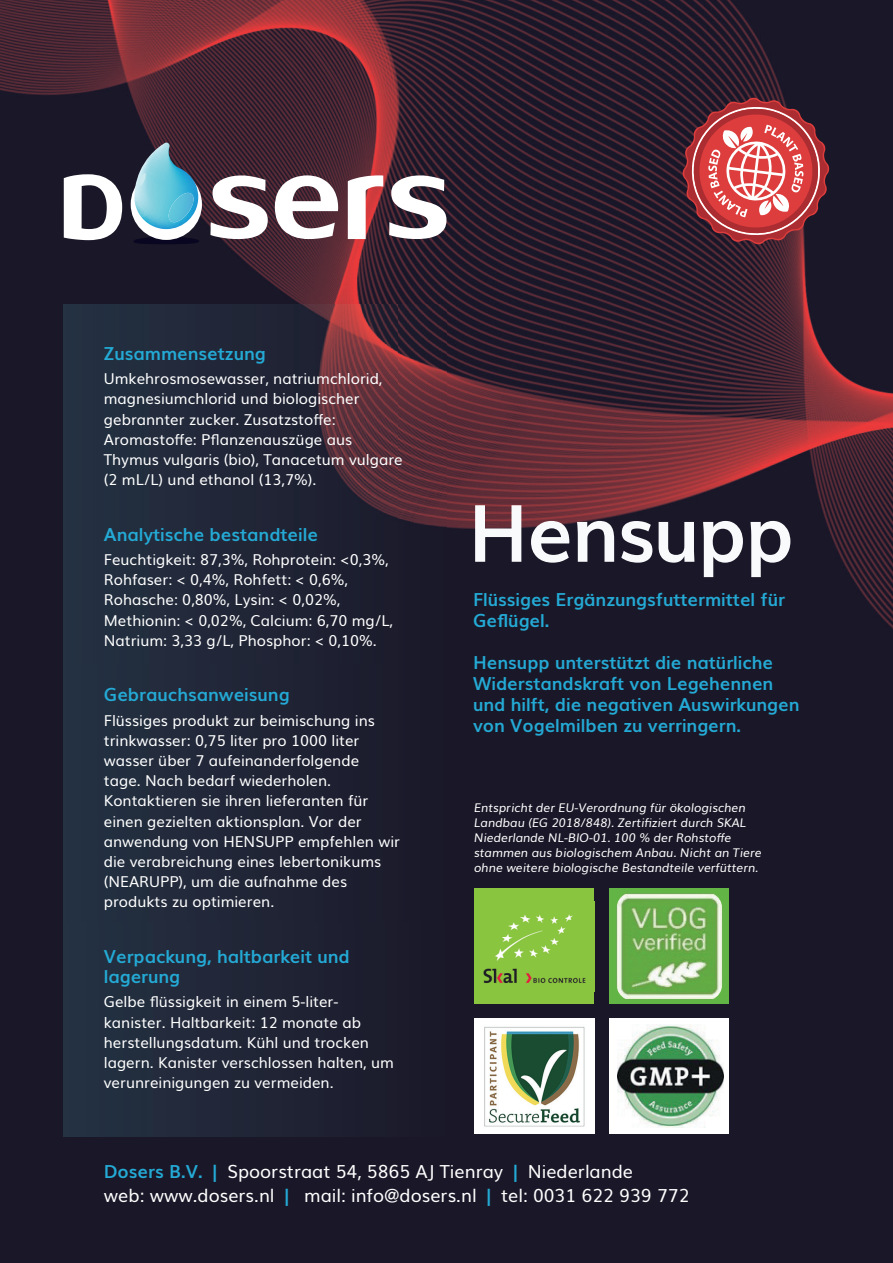
<style>
.page{position:relative;width:893px;height:1263px;background:#1a1828}
.page>*{position:absolute;margin:0;border:0;box-sizing:border-box;transform-origin:0 0}
.t1{font:700 79.5px "Muli";letter-spacing:-.025em;color:#f9fafc}
.t2{font:700 18px/21px "Muli";color:#24aad5}
.t3{font:18px/24px "Muli";color:#fff}
.t4{font:15px/20.1px "Muli";color:#fff}
.t5{font:italic 12px/15px "Muli";color:#fff}
.s1{font-weight:700;color:#24aad5}
</style>
<div class="page">
<img style="left:0;top:0;width:893px;height:922px">
<div style="left:64px;top:922px;width:382px;height:214px;background:#202637"></div>
<img style="left:64px;top:304px;width:382px;height:618px">
<svg style="left:275px;top:175px;width:63px;height:64px;background:#b2a3a9"></svg>
<svg style="left:348px;top:175px;width:35px;height:64px;background:#cba5a8"></svg>
<svg style="left:389px;top:175px;width:57px;height:64px"></svg>
<svg style="left:64px;top:143px;width:204px;height:101px"></svg>
<svg style="left:682px;top:97px;width:148px;height:148px"></svg>
<div style="left:475px;top:889px;width:119px;height:115px;background:#89c53f"></div>
<img style="left:483px;top:914px;width:103px;height:69px">
<div style="left:610px;top:1018px;width:119px;height:115px;background:#fff"></div>
<img style="left:617px;top:1025px;width:106px;height:103px">
<img style="left:475px;top:1018px;width:119px;height:115px">
<div style="left:610px;top:889px;width:119px;height:115px;background:#62b545"></div>
<img style="left:617px;top:893px;width:105px;height:106px">
<p class="t2" style="left:104px;top:342px;width:163px">Zusammensetzung</p>
<p class="t4" style="left:104px;top:368px;width:300px">Umkehrosmosewasser, natriumchlorid, magnesiumchlorid und biologischer gebrannter zucker. Zusatzstoffe:<br>Aromastoffe: Pflanzenauszüge aus Thymus vulgaris (bio), Tanacetum vulgare (2 mL/L) und ethanol (13,7%).</p>
<p class="t2" style="left:104px;top:522px;width:216px">Analytische bestandteile</p>
<p class="t4" style="left:104px;top:548px;width:291px">Feuchtigkeit: 87,3%, Rohprotein: &lt;0,3%, Rohfaser: &lt; 0,4%, Rohfett: &lt; 0,6%, Rohasche: 0,80%, Lysin: &lt; 0,02%, Methionin: &lt; 0,02%, Calcium: 6,70 mg/L, Natrium: 3,33 g/L, Phosphor: &lt; 0,10%.</p>
<p class="t2" style="left:104px;top:683px;width:187px">Gebrauchsanweisung</p>
<p class="t4" style="left:104px;top:709px;width:298px">Flüssiges produkt zur beimischung ins trinkwasser: 0,75 liter pro 1000 liter wasser über 7 aufeinanderfolgende<br>tage. Nach bedarf wiederholen.<br>Kontaktieren sie ihren lieferanten für einen gezielten aktionsplan. Vor der anwendung von HENSUPP empfehlen wir die verabreichung eines lebertonikums (NEARUPP), um die aufnahme des produkts zu optimieren.</p>
<p class="t2" style="left:104px;top:945px;width:247px;line-height:20.1px">Verpackung, haltbarkeit und lagerung</p>
<p class="t4" style="left:104px;top:991px;width:292px">Gelbe flüssigkeit in einem 5-liter&shy;kanister. Haltbarkeit: 12 monate ab herstellungsdatum. Kühl und trocken lagern. Kanister verschlossen halten, um verunreinigungen zu vermeiden.</p>
<h1 class="t1" style="left:468px;top:469px;width:328px">Hensupp</h1>
<p class="t2" style="left:473px;top:588px;width:313px">Flüssiges Ergänzungsfuttermittel für<br>Geflügel.</p>
<p class="t2" style="left:473px;top:651px;width:328px">Hensupp unterstützt die natürliche Widerstandskraft von Legehennen und hilft, die negativen Auswirkungen von Vogelmilben zu verringern.</p>
<p class="t5" style="left:474px;top:799px;width:289px">Entspricht der EU-Verordnung für ökologischen Landbau (EG 2018/848). Zertifiziert durch SKAL Niederlande NL-BIO-01. 100 % der Rohstoffe stammen aus biologischem Anbau. Nicht an Tiere ohne weitere biologische Bestandteile verfüttern.</p>
<p class="t3" style="left:104px;top:1158px;width:587px"><span class="s1">Dosers B.V. |</span> Spoorstraat 54, 5865 AJ Tienray <span class="s1">|</span> Niederlande<br>web: www.dosers.nl <span class="s1">|</span> mail: info@dosers.nl <span class="s1">|</span> tel: 0031 622 939 772</p>
</div>
